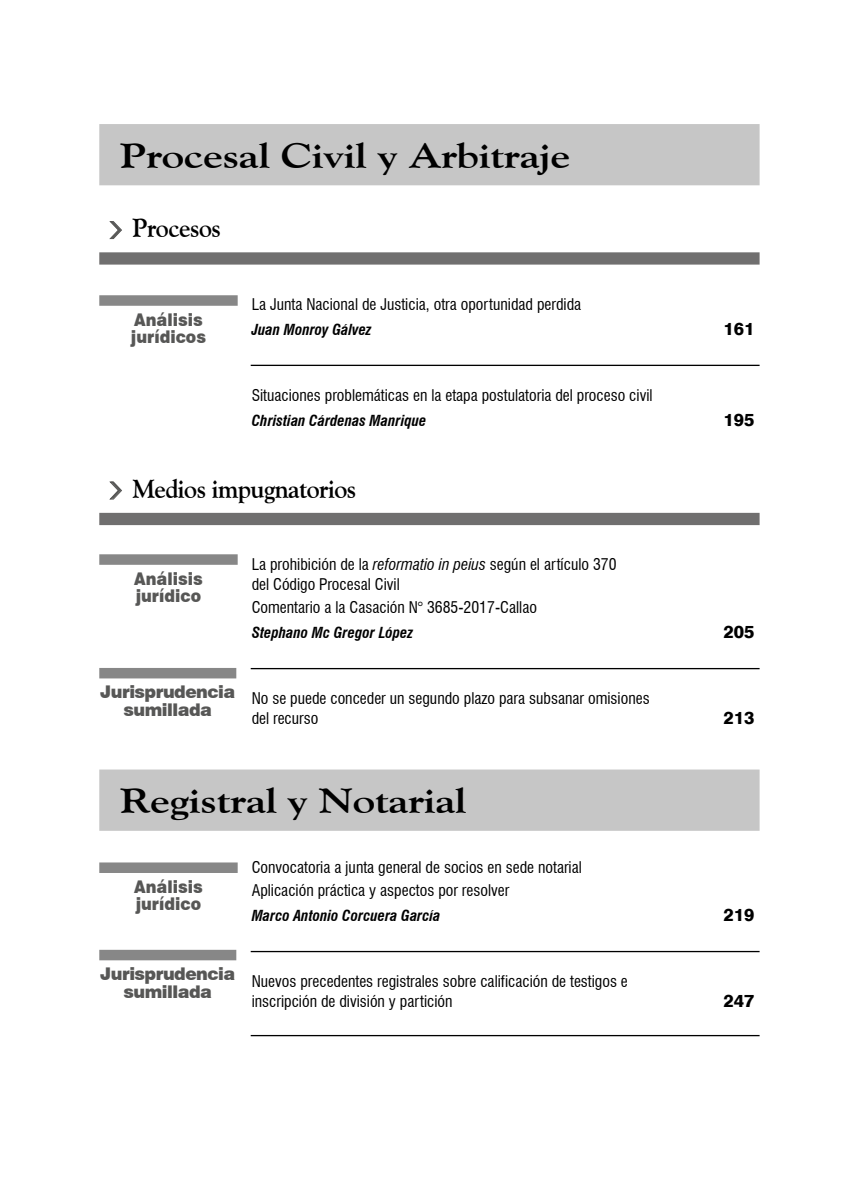
<style>
.page{position:relative;width:844px;height:1191px;background:#fff}
.page>*{position:absolute;margin:0;border:0;box-sizing:border-box;transform-origin:0 0}
.t1{font:700 35px "Goudy Old Style BT";letter-spacing:-.01em;color:#000;scale:1.24 1}
.t2{font:700 26.25px "Goudy Old Style BT";letter-spacing:-.02em;color:#000;scale:.95 1}
.t3{font:900 17.5px/17.5px "Swiss 721 BT";color:#575756;scale:.9 1}
.t4{font:900 17.5px/17.5px "Swiss 721 BT";letter-spacing:-.03em;color:#575756;text-align:center}
.t5{font:800 17.5px "Swiss 721 BT";color:#000}
.t6{font:condensed 15.75px/20.1px "Swiss 721 BT";color:#000}
.t7{font:italic 700 condensed 14.88px "Swiss 721 BT";color:#000}
.s1{font-family:"Chicago";font-weight:400;font-size:29.05px;color:#575756}
.s2{font-style:italic}
</style>
<div class="page">
<div style="left:99px;top:124px;width:660px;height:61px;background:#c6c6c6"></div>
<div style="left:99px;top:252px;width:660px;height:13px;background:#706f6f"></div>
<hr style="left:251px;top:365px;width:508px;height:1px;background:#000">
<div style="left:99px;top:513px;width:660px;height:12px;background:#706f6f"></div>
<hr style="left:251px;top:668px;width:508px;height:1px;background:#000">
<div style="left:99px;top:769px;width:660px;height:62px;background:#c6c6c6"></div>
<hr style="left:251px;top:951px;width:508px;height:1px;background:#000">
<hr style="left:251px;top:1035px;width:508px;height:1px;background:#000">
<div style="left:99px;top:554px;width:138px;height:11px;background:#878787"></div>
<div style="left:99px;top:862px;width:138px;height:11px;background:#878787"></div>
<div style="left:99px;top:668px;width:137px;height:10px;background:#878787"></div>
<div style="left:99px;top:949px;width:137px;height:11px;background:#878787"></div>
<div style="left:99px;top:295px;width:138px;height:11px;background:#878787"></div>
<h1 class="t1" style="left:120px;top:134px;width:364px">Procesal Civil y Arbitraje</h1>
<h2 class="t2" style="left:110px;top:212px;width:119px"><span class="s1">&gt;</span> Procesos</h2>
<p class="t3" style="left:131px;top:310px;width:85px">Análisis jurídicos</p>
<p class="t6" style="left:251px;top:294px;width:331px">La Junta Nacional de Justicia, otra oportunidad perdida</p>
<p class="t7" style="left:251px;top:320px;width:122px">Juan Monroy Gálvez</p>
<p class="t5" style="left:723px;top:318px;width:32px">161</p>
<p class="t6" style="left:251px;top:385px;width:402px">Situaciones problemáticas en la etapa postulatoria del proceso civil</p>
<p class="t7" style="left:251px;top:412px;width:176px">Christian Cárdenas Manrique</p>
<p class="t5" style="left:723px;top:409px;width:32px">195</p>
<h2 class="t2" style="left:110px;top:472px;width:261px"><span class="s1">&gt;</span> Medios impugnatorios</h2>
<p class="t3" style="left:134px;top:569px;width:78px">Análisis jurídico</p>
<p class="t6" style="left:251px;top:554px;width:366px">La prohibición de la <span class="s2">reformatio in peius</span> según el artículo 370 del Código Procesal Civil</p>
<p class="t6" style="left:251px;top:597px;width:287px">Comentario a la Casación N° 3685-2017-Callao</p>
<p class="t7" style="left:251px;top:623px;width:163px">Stephano Mc Gregor López</p>
<p class="t5" style="left:723px;top:621px;width:32px">205</p>
<p class="t4" style="left:100px;top:683px;width:136px">Jurisprudencia sumillada</p>
<p class="t6" style="left:251px;top:688px;width:399px">No se puede conceder un segundo plazo para subsanar omisiones del recurso</p>
<p class="t5" style="left:723px;top:707px;width:32px">213</p>
<h1 class="t1" style="left:120px;top:779px;width:280px">Registral y Notarial</h1>
<p class="t3" style="left:134px;top:877px;width:78px">Análisis jurídico</p>
<p class="t6" style="left:251px;top:856px;width:331px;line-height:22.6px">Convocatoria a junta general de socios en sede notarial<br>Aplicación práctica y aspectos por resolver</p>
<p class="t7" style="left:251px;top:906px;width:190px">Marco Antonio Corcuera García</p>
<p class="t5" style="left:723px;top:904px;width:32px">219</p>
<p class="t4" style="left:100px;top:965px;width:136px">Jurisprudencia sumillada</p>
<p class="t6" style="left:251px;top:971px;width:377px">Nuevos precedentes registrales sobre calificación de testigos e inscripción de división y partición</p>
<p class="t5" style="left:723px;top:990px;width:32px">247</p>
</div>
